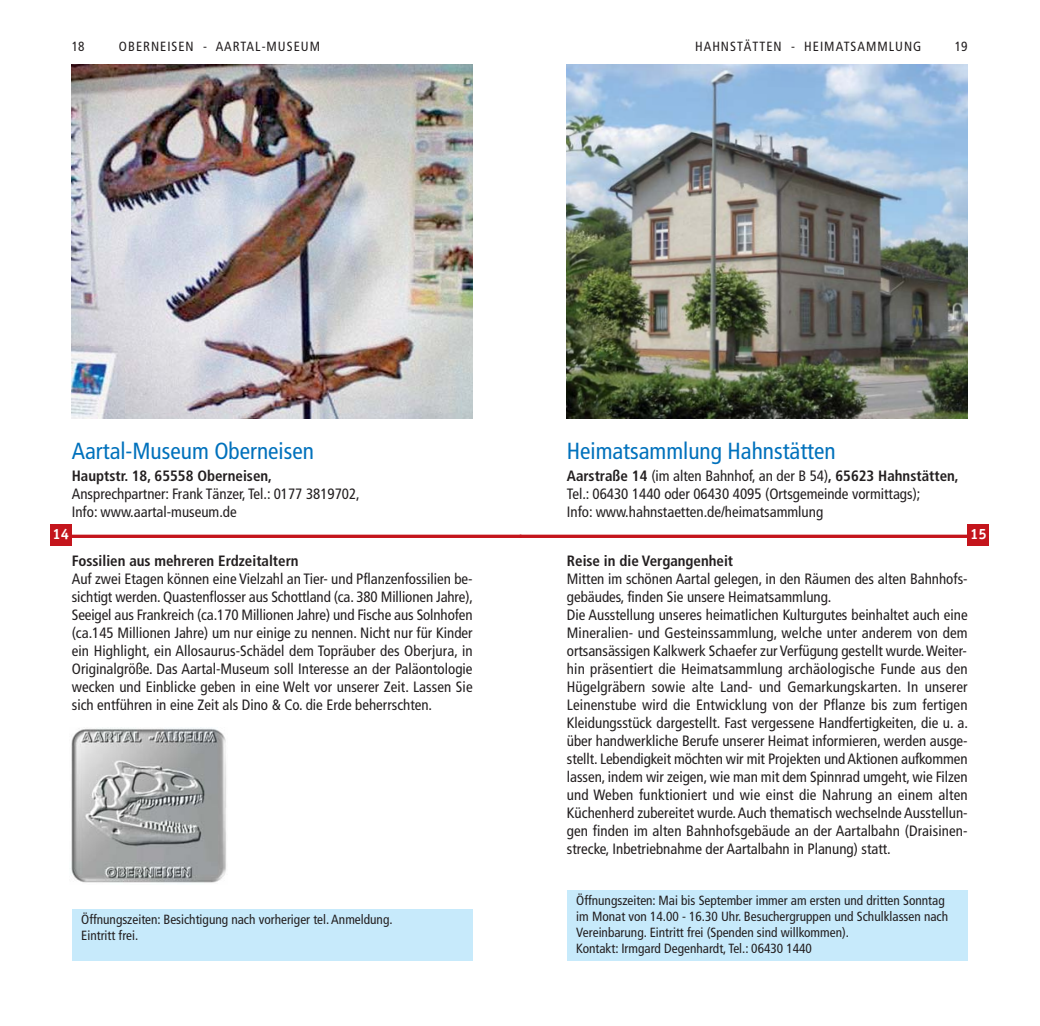
<style>
.page{position:relative;width:1040px;height:1026px;background:#fff}
.page>*{position:absolute;margin:0;border:0;box-sizing:border-box;transform-origin:0 0}
.t1{font:condensed 23.28px "Frutiger";color:#0071bc}
.t2{font:condensed 15.05px/18px "Frutiger";color:#231f20}
.t3{font:700 condensed 15.05px "Frutiger";color:#231f20}
.t4{font:700 15.05px "Officina Serif";color:#fff}
.t5{font:condensed 13.3px/15.9px "Frutiger";color:#231f20}
.t6{font:condensed 13.3px "Frutiger";letter-spacing:.075em;color:#231f20}
.s1{font-weight:700}
</style>
<div class="page">
<div style="left:72px;top:908px;width:400px;height:52px;background:#c7eafb"></div>
<img style="left:72px;top:65px;width:400px;height:353px">
<svg style="left:72px;top:534px;width:447px;height:4px;background:#cd3b41"></svg>
<img style="left:71px;top:727px;width:155px;height:156px">
<div style="left:567px;top:889px;width:400px;height:71px;background:#c7eafb"></div>
<img style="left:567px;top:65px;width:400px;height:353px">
<svg style="left:519px;top:534px;width:448px;height:4px;background:#cd3b41"></svg>
<div style="left:50px;top:524px;width:21px;height:21px;background:#c4151c"></div>
<div style="left:967px;top:524px;width:22px;height:21px;background:#c4151c"></div>
<p class="t5" style="left:72px;top:40px;width:14px">18</p>
<p class="t6" style="left:119px;top:41px;width:203px">OBERNEISEN - AARTAL-MUSEUM</p>
<h1 class="t1" style="left:72px;top:442px;width:243px">Aartal-Museum Oberneisen</h1>
<p class="t3" style="left:72px;top:470px;width:202px">Hauptstr. 18, 65558 Oberneisen,</p>
<p class="t2" style="left:72px;top:486px;width:289px">Ansprechpartner: Frank Tänzer, Tel.: 0177 3819702,<br>Info: www.aartal-museum.de</p>
<p class="t6" style="left:695px;top:41px;width:228px">HAHNSTÄTTEN - HEIMATSAMMLUNG</p>
<p class="t5" style="left:954px;top:40px;width:14px">19</p>
<h1 class="t1" style="left:567px;top:442px;width:270px">Heimatsammlung Hahnstätten</h1>
<p class="t2" style="left:567px;top:468px;width:393px"><span class="s1">Aarstraße 14</span> (im alten Bahnhof, an der B 54)<span class="s1">, 65623 Hahnstätten,<br></span>Tel.: 06430 1440 oder 06430 4095 (Ortsgemeinde vormittags);<br>Info: www.hahnstaetten.de/heimatsammlung</p>
<p class="t4" style="left:53px;top:525px;width:18px">14</p>
<p class="t4" style="left:970px;top:525px;width:18px">15</p>
<p class="t3" style="left:72px;top:555px;width:228px">Fossilien aus mehreren Erdzeitaltern</p>
<p class="t2" style="left:72px;top:571px;width:403px;text-align:justify">Auf zwei Etagen können eine Vielzahl an Tier- und Pflanzenfossilien be&shy;sichtigt werden. Quastenflosser aus Schottland (ca. 380 Millionen Jahre), Seeigel aus Frankreich (ca.170 Millionen Jahre) und Fische aus Solnhofen (ca.145 Millionen Jahre) um nur einige zu nennen. Nicht nur für Kinder ein Highlight, ein Allosaurus-Schädel dem Topräuber des Oberjura, in Originalgröße. Das Aartal-Museum soll Interesse an der Paläontologie wecken und Einblicke geben in eine Welt vor unserer Zeit. Lassen Sie sich entführen in eine Zeit als Dino &amp; Co. die Erde beherrschten.</p>
<p class="t5" style="left:81px;top:911px;width:313px">Öffnungszeiten: Besichtigung nach vorheriger tel. Anmeldung.<br>Eintritt frei.</p>
<p class="t3" style="left:567px;top:555px;width:168px">Reise in die Vergangenheit</p>
<p class="t2" style="left:567px;top:571px;width:403px">Mitten im schönen Aartal gelegen, in den Räumen des alten Bahnhofs&shy;gebäudes, finden Sie unsere Heimatsammlung.<br>Die Ausstellung unseres heimatlichen Kulturgutes beinhaltet auch eine Mineralien- und Gesteinssammlung, welche unter anderem von dem ortsansässigen Kalkwerk Schaefer zur Verfügung gestellt wurde. Weiter&shy;hin präsentiert die Heimat sammlung archäologische Funde aus den Hügelgräbern sowie alte Land- und Gemarkungskarten. In unserer Leinenstube wird die Entwicklung von der Pflanze bis zum fertigen Kleidungsstück dargestellt. Fast vergessene Handfertigkeiten, die u. a. über handwerkliche Berufe unserer Heimat informieren, werden ausge&shy;stellt. Lebendigkeit möchten wir mit Projekten und Aktionen aufkommen lassen, indem wir zeigen, wie man mit dem Spinnrad umgeht, wie Filzen und Weben funktioniert und wie einst die Nahrung an einem alten Küchenherd zubereitet wurde. Auch thematisch wechselnde Ausstellun&shy;gen finden im alten Bahnhofsgebäude an der Aartalbahn (Draisinen&shy;strecke, Inbetriebnahme der Aartalbahn in Planung) statt.</p>
<p class="t5" style="left:576px;top:893px;width:373px">Öffnungszeiten: Mai bis September immer am ersten und dritten Sonntag im Monat von 14.00 - 16.30 Uhr. Besuchergruppen und Schulklassen nach Vereinbarung. Eintritt frei (Spenden sind willkommen).<br>Kontakt: Irmgard Degenhardt, Tel.: 06430 1440</p>
</div>
